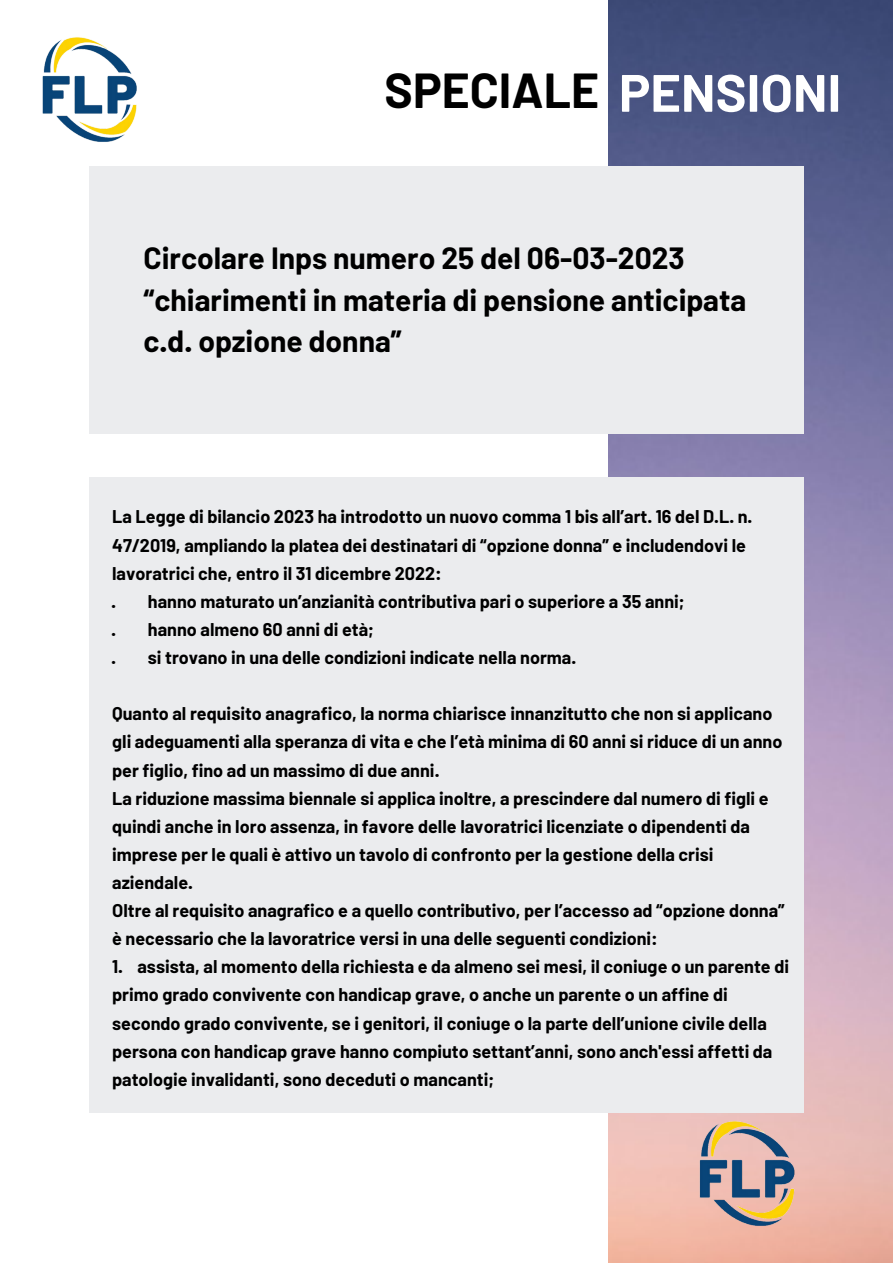
<style>
.page{position:relative;width:893px;height:1264px;background:#fff}
.page>*{position:absolute;margin:0;border:0;box-sizing:border-box;transform-origin:0 0}
.t1{font:700 52.5px "Barlow";color:#fff}
.t2{font:700 48px "Barlow";color:#000}
.t3{font:700 30px/41.5px "Barlow";color:#000}
.t4{font:700 18px/28px "Barlow";color:#000}
</style>
<div class="page">
<img style="left:608px;top:0;width:284px;height:1262px">
<div style="left:89px;top:166px;width:714px;height:268px;background:#ebecee"></div>
<div style="left:89px;top:477px;width:714px;height:635px;background:#ebecee"></div>
<img style="left:652px;top:1069px;width:189px;height:193px">
<img style="left:42px;top:37px;width:95px;height:105px">
<h2 class="t2" style="left:384px;top:60px;width:216px">SPECIALE</h2>
<h1 class="t1" style="left:619px;top:59px;width:224px">PENSIONI</h1>
<h3 class="t3" style="left:143px;top:236px;width:604px">Circolare Inps numero 25 del 06-03-2023 “chiarimenti in materia di pensione anticipata c.d. opzione donna”</h3>
<p class="t4" style="left:112px;top:502px;width:641px">La Legge di bilancio 2023 ha introdotto un nuovo comma 1 bis all’art. 16 del D.L. n.<br>47/2019, ampliando la platea dei destinatari di “opzione donna” e includendovi le lavoratrici che, entro il 31 dicembre 2022:<br>· hanno maturato un’anzianità contributiva pari o superiore a 35 anni;<br>· hanno almeno 60 anni di età;<br>· si trovano in una delle condizioni indicate nella norma.</p>
<p class="t4" style="left:112px;top:699px;width:674px">Quanto al requisito anagrafico, la norma chiarisce innanzitutto che non si applicano gli adeguamenti alla speranza di vita e che l’età minima di 60 anni si riduce di un anno per figlio, fino ad un massimo di due anni.<br>La riduzione massima biennale si applica inoltre, a prescindere dal numero di figli e quindi anche in loro assenza, in favore delle lavoratrici licenziate o dipendenti da imprese per le quali è attivo un tavolo di confronto per la gestione della crisi aziendale.<br>Oltre al requisito anagrafico e a quello contributivo, per l’accesso ad “opzione donna” è necessario che la lavoratrice versi in una delle seguenti condizioni:</p>
<p class="t4" style="left:112px;top:952px;width:678px">1. assista, al momento della richiesta e da almeno sei mesi, il coniuge o un parente di primo grado convivente con handicap grave, o anche un parente o un affine di secondo grado convivente, se i genitori, il coniuge o la parte dell’unione civile della persona con handicap grave hanno compiuto settant’anni, sono anch'essi affetti da patologie invalidanti, sono deceduti o mancanti;</p>
</div>
